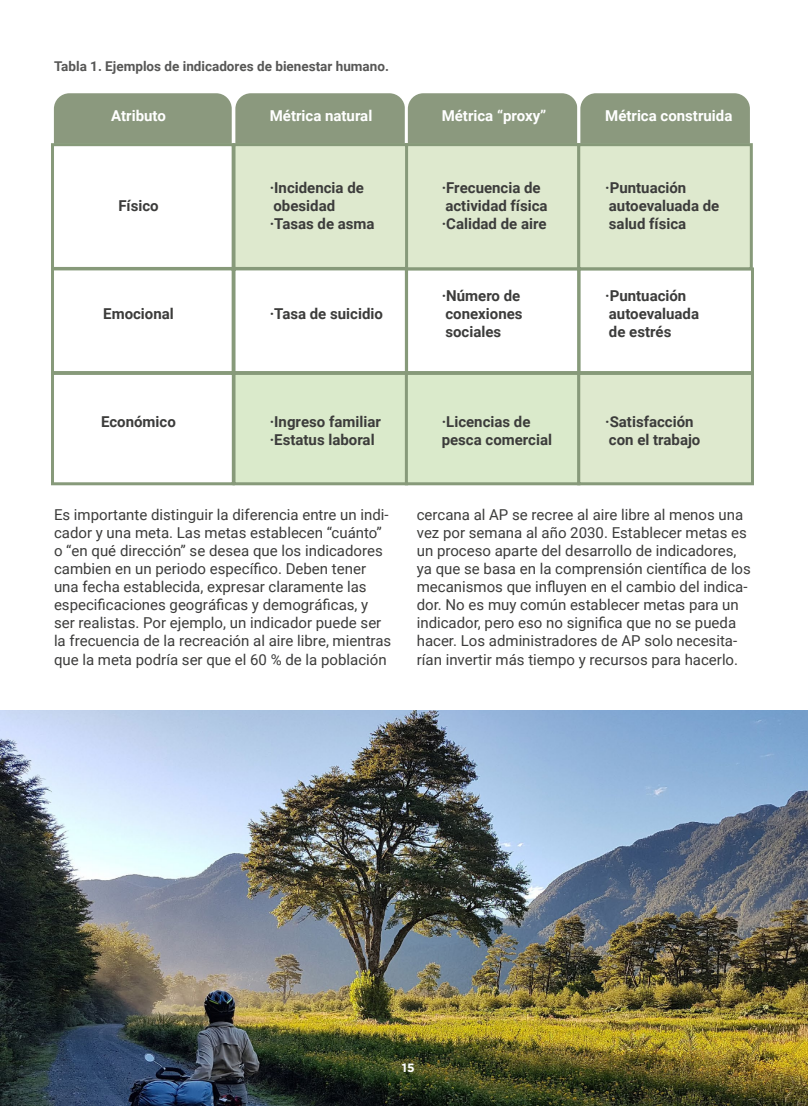
<style>
.page{position:relative;width:808px;height:1106px;background:#fff}
.page>*{position:absolute;margin:0;border:0;box-sizing:border-box;transform-origin:0 0}
.t1{font:15px/18px "Roboto";color:#3c3c3b}
.t2{font:700 15px/18px "Roboto";color:#3c3c3b}
.t3{font:700 15px "Roboto";color:#fff}
.t4{font:700 13.5px "Roboto";color:#575756}
.t5{font:700 12px "Gotham";color:#fff}
</style>
<div class="page">
<img style="left:1px;top:710px;width:807px;height:396px">
<div style="left:51px;top:267px;width:184px;height:107px;border:3px solid #879a7a"></div>
<div style="left:232px;top:267px;width:176px;height:107px;border:3px solid #879a7a"></div>
<div style="left:232px;top:372px;width:176px;height:113px;background:#daeacb;border:3px solid #879a7a"></div>
<div style="left:405px;top:267px;width:175px;height:107px;border:3px solid #879a7a"></div>
<div style="left:405px;top:372px;width:175px;height:113px;background:#daeacb;border:3px solid #879a7a"></div>
<div style="left:577px;top:372px;width:177px;height:113px;background:#dee9ce;border:3px solid #879a7a"></div>
<div style="left:577px;top:267px;width:177px;height:107px;border:3px solid #879a7a"></div>
<div style="left:51px;top:372px;width:184px;height:113px;border:3px solid #879a7a"></div>
<div style="left:53px;top:93px;width:697px;height:50px;background:#8b997e"></div>
<div style="left:51px;top:143px;width:184px;height:127px;border:3px solid #879a7a"></div>
<div style="left:405px;top:143px;width:175px;height:127px;background:#dee9ce;border:3px solid #879a7a"></div>
<div style="left:232px;top:143px;width:176px;height:127px;background:#dee9ce;border:3px solid #879a7a"></div>
<div style="left:577px;top:143px;width:176px;height:127px;background:#dee9ce;border:3px solid #879a7a"></div>
<svg style="left:0;top:710px;width:1px;height:396px"></svg>
<p class="t4" style="left:54px;top:57px;width:336px">Tabla 1. Ejemplos de indicadores de bienestar humano.</p>
<p class="t3" style="left:111px;top:105px;width:56px">Atributo</p>
<p class="t3" style="left:270px;top:105px;width:104px">Métrica natural</p>
<p class="t2" style="left:118px;top:196px;width:42px">Físico</p>
<p class="t2" style="left:270px;top:178px;width:106px">·Incidencia de obesidad ·Tasas de asma</p>
<p class="t2" style="left:103px;top:304px;width:72px">Emocional</p>
<p class="t2" style="left:270px;top:304px;width:115px">·Tasa de suicidio</p>
<p class="t2" style="left:101px;top:412px;width:76px">Económico</p>
<p class="t2" style="left:270px;top:412px;width:113px">·Ingreso familiar ·Estatus laboral</p>
<p class="t3" style="left:442px;top:105px;width:106px">Métrica “proxy”</p>
<p class="t2" style="left:442px;top:178px;width:107px">·Frecuencia de actividad física ·Calidad de aire</p>
<p class="t2" style="left:442px;top:286px;width:82px">·Número de conexiones sociales</p>
<p class="t2" style="left:442px;top:412px;width:112px">·Licencias de pesca comercial</p>
<p class="t3" style="left:605px;top:105px;width:129px">Métrica construida</p>
<p class="t2" style="left:605px;top:178px;width:116px">·Puntuación autoevaluada de salud física</p>
<p class="t2" style="left:605px;top:286px;width:95px">·Puntuación autoevaluada de estrés</p>
<p class="t2" style="left:605px;top:412px;width:97px">·Satisfacción con el trabajo</p>
<p class="t1" style="left:54px;top:505px;width:339px">Es importante distinguir la diferencia entre un indi&shy;cador y una meta. Las metas establecen “cuánto” o “en qué dirección” se desea que los indicadores cambien en un periodo específico. Deben tener una fecha establecida, expresar claramente las especificaciones geográficas y demográficas, y ser realistas. Por ejemplo, un indicador puede ser la frecuencia de la recreación al aire libre, mientras que la meta podría ser que el 60 % de la población</p>
<p class="t1" style="left:417px;top:505px;width:336px">cercana al AP se recree al aire libre al menos una vez por semana al año 2030. Establecer metas es un proceso aparte del desarrollo de indicadores, ya que se basa en la comprensión científica de los mecanismos que influyen en el cambio del indica&shy;dor. No es muy común establecer metas para un indicador, pero eso no significa que no se pueda hacer. Los administradores de AP solo necesita&shy;rían invertir más tiempo y recursos para hacerlo.</p>
<p class="t5" style="left:402px;top:1061px;width:14px">15</p>
</div>
